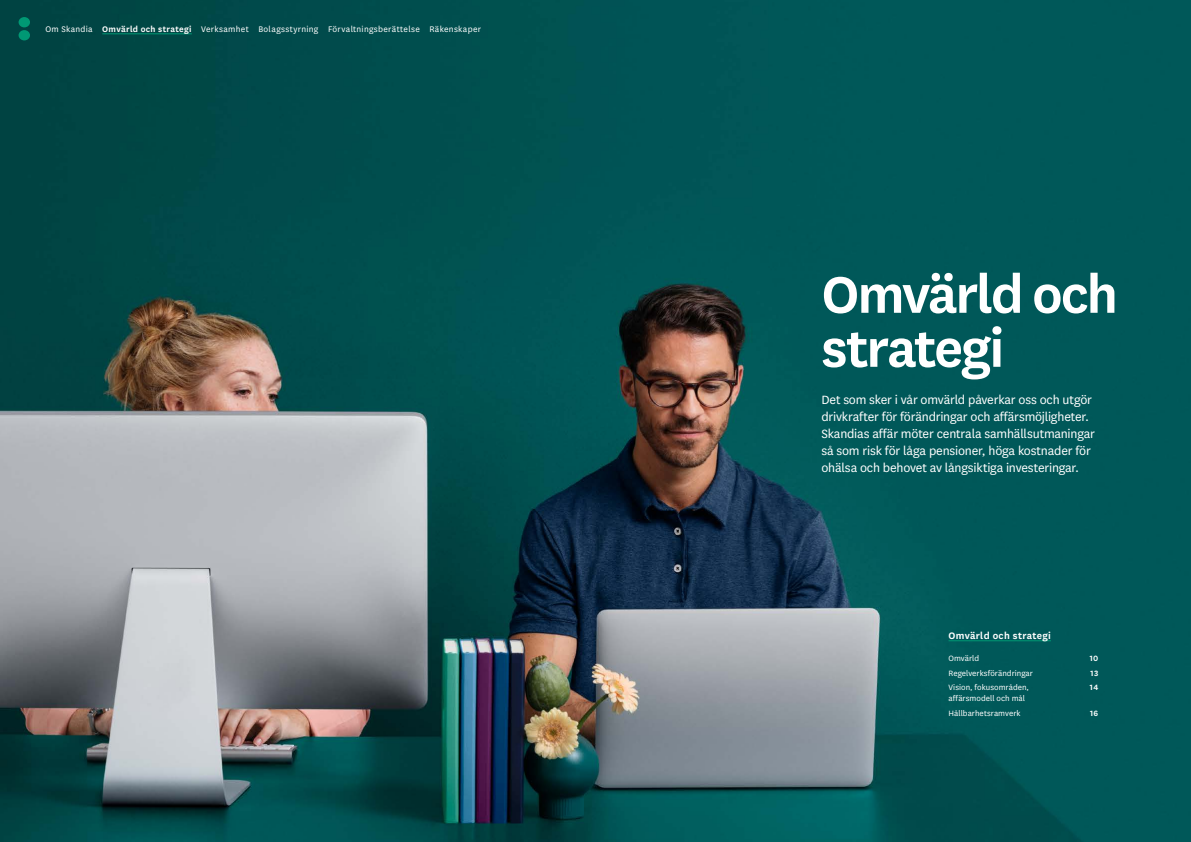
<style>
.page{position:relative;width:1191px;height:842px;background:#fff}
.page>*{position:absolute;margin:0;border:0;box-sizing:border-box;transform-origin:0 0}
.t1{font:600 60px/54px "Skandia Sans";letter-spacing:-.035em;color:#fff}
.t2{font:14px/17px "Skandia Sans";letter-spacing:-.015em;color:#fff}
.t3{font:600 11px "Skandia Sans";letter-spacing:.025em;color:#fff}
.t4{font:9.5px "Skandia Sans";letter-spacing:.03em;color:#fff}
.t5{font:9px/11px "Skandia Sans";letter-spacing:.005em;color:#fff}
.t6{font:600 9px "Skandia Sans";color:#fff}
.s1{font-weight:600}
</style>
<div class="page">
<img style="left:0;top:0;width:1191px;height:842px">
<hr style="left:102px;top:33px;width:90px;height:1px;background:#009874">
<svg style="left:19px;top:17px;width:11px;height:23px"></svg>
<hr style="left:948px;top:640px;width:103px;height:1px;background:#009874">
<p class="t4" style="left:45px;top:23px;width:437px">Om Skandia <span class="s1">Omvärld och strategi</span> Verksamhet Bolagsstyrning Förvaltningsberättelse Räkenskaper</p>
<h1 class="t1" style="left:821px;top:264px;width:298px">Omvärld och strategi</h1>
<p class="t2" style="left:821px;top:390px;width:275px">Det som sker i vår omvärld påverkar oss och utgör drivkrafter för förändringar och affärsmöjligheter.<br>Skandias affär möter centrala samhällsutmaningar så som risk för låga pensioner, höga kostnader för ohälsa och behovet av långsiktiga investeringar.</p>
<p class="t3" style="left:948px;top:628px;width:104px">Omvärld och strategi</p>
<p class="t5" style="left:948px;top:652px;width:32px">Omvärld</p>
<p class="t6" style="left:1089px;top:652px;width:10px">10</p>
<p class="t5" style="left:948px;top:667px;width:86px">Regelverksförändringar</p>
<p class="t6" style="left:1090px;top:667px;width:9px">13</p>
<p class="t5" style="left:948px;top:682px;width:82px">Vision, fokusområden, affärsmodell och mål</p>
<p class="t6" style="left:1090px;top:681px;width:10px">14</p>
<p class="t5" style="left:948px;top:707px;width:73px">Hållbarhetsramverk</p>
<p class="t6" style="left:1090px;top:707px;width:10px">16</p>
</div>
